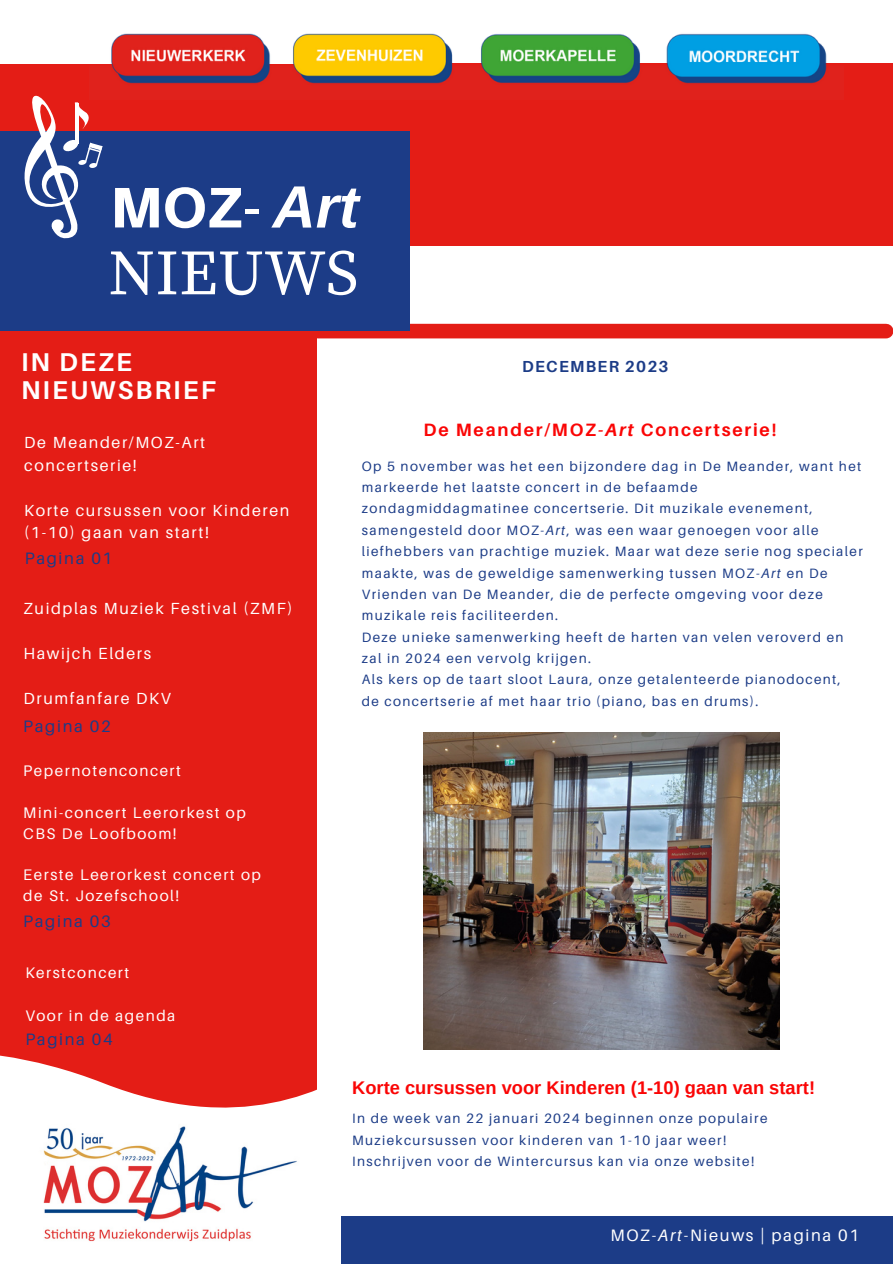
<style>
.page{position:relative;width:893px;height:1264px;background:#fff}
.page>*{position:absolute;margin:0;border:0;box-sizing:border-box;transform-origin:0 0}
.t1{font:63.9px "Source Serif Pro";color:#fff}
.t2{font:800 57.15px "Aileron";color:#fff}
.t3{font:700 25.8px "Aileron";letter-spacing:.08em;color:#fff}
.t4{font:700 18.3px "Arimo";color:#fa0505}
.t5{font:700 17.85px "Aileron";letter-spacing:.1em;color:#fa0505}
.t6{font:16.5px "Aileron";letter-spacing:.1em;color:#1c3c87}
.t7{font:16.5px "Aileron";letter-spacing:.1em;color:#fff}
.t8{font:16.05px/22.5px "Aileron";letter-spacing:.1em;color:#fff}
.t9{font:700 16.05px "Aileron";letter-spacing:.08em;color:#1c3c87}
.t10{font:15.3px/20.9px "Aileron";letter-spacing:.1em;color:#fff}
.t11{font:13.5px/21.3px "Aileron";letter-spacing:.1em;color:#1c3c87}
.s1{font-family:"Arimo";font-weight:700;font-style:italic;font-size:59.7px}
.s2{font-style:italic}
</style>
<div class="page">
<div style="left:341px;top:1216px;width:551px;height:47px;background:#1c3c87"></div>
<div style="left:318px;top:324px;width:568px;height:14px;background:#e41d16"></div>
<div style="left:0;top:64px;width:316px;height:1199px;background:#e41d16"></div>
<div style="left:297px;top:63px;width:595px;height:183px;background:#e41d16"></div>
<svg style="left:0;top:983px;width:317px;height:136px"></svg>
<img style="left:111px;top:33px;width:716px;height:51px">
<div style="left:0;top:132px;width:410px;height:199px;background:#1c3c87"></div>
<svg style="left:17px;top:95px;width:85px;height:144px"></svg>
<div style="left:0;top:1119px;width:330px;height:144px;background:#fff"></div>
<img style="left:43px;top:1126px;width:254px;height:116px">
<img style="left:423px;top:732px;width:356px;height:317px">
<p class="t2" style="left:110px;top:172px;width:250px">MOZ- <span class="s1">Art</span></p>
<p class="t1" style="left:108px;top:235px;width:252px">NIEUWS</p>
<p class="t3" style="left:21px;top:346px;width:112px">IN DEZE</p>
<p class="t9" style="left:522px;top:357px;width:148px">DECEMBER 2023</p>
<p class="t3" style="left:21px;top:374px;width:196px">NIEUWSBRIEF</p>
<p class="t8" style="left:24px;top:431px;width:182px">De Meander/MOZ-Art concertserie!</p>
<p class="t8" style="left:24px;top:498px;width:266px">Korte cursussen voor Kinderen (1-10) gaan van start!</p>
<p class="t6" style="left:25px;top:548px;width:89px">Pagina 01</p>
<p class="t8" style="left:23px;top:597px;width:270px">Zuidplas Muziek Festival (ZMF)</p>
<p class="t8" style="left:23px;top:642px;width:129px">Hawijch Elders</p>
<p class="t8" style="left:23px;top:687px;width:149px">Drumfanfare DKV</p>
<p class="t6" style="left:23px;top:715px;width:89px">Pagina 02</p>
<p class="t5" style="left:423px;top:419px;width:354px">De Meander/MOZ<span class="s2">-Art</span> Concertserie!</p>
<p class="t11" style="left:362px;top:455px;width:502px">Op 5 november was het een bijzondere dag in De Meander, want het markeerde het laatste concert in de befaamde zondagmiddagmatinee concertserie. Dit muzikale evenement, samengesteld door MOZ<span class="s2">-Art</span>, was een waar genoegen voor alle liefhebbers van prachtige muziek. Maar wat deze serie nog specialer maakte, was de geweldige samenwerking tussen MOZ<span class="s2">-Art</span> en De Vrienden van De Meander, die de perfecte omgeving voor deze muzikale reis faciliteerden.</p>
<p class="t11" style="left:362px;top:626px;width:483px">Deze unieke samenwerking heeft de harten van velen veroverd en zal in 2024 een vervolg krijgen.</p>
<p class="t11" style="left:362px;top:669px;width:480px">Als kers op de taart sloot Laura, onze getalenteerde pianodocent, de concertserie af met haar trio (piano, bas en drums).</p>
<p class="t10" style="left:23px;top:760px;width:159px">Pepernotenconcert</p>
<p class="t10" style="left:23px;top:801px;width:224px">Mini-concert Leerorkest op<br>CBS De Loofboom!</p>
<p class="t10" style="left:23px;top:864px;width:239px">Eerste Leerorkest concert op de St. Jozefschool!</p>
<p class="t6" style="left:23px;top:910px;width:89px">Pagina 03</p>
<p class="t10" style="left:25px;top:962px;width:105px">Kerstconcert</p>
<p class="t10" style="left:25px;top:1005px;width:152px">Voor in de agenda</p>
<p class="t6" style="left:25px;top:1029px;width:89px">Pagina 04</p>
<p class="t4" style="left:352px;top:1077px;width:464px">Korte cursussen voor Kinderen (1-10) gaan van start!</p>
<p class="t11" style="left:352px;top:1107px;width:417px">In de week van 22 januari 2024 beginnen onze populaire<br>Muziekcursussen voor kinderen van 1-10 jaar weer!</p>
<p class="t11" style="left:352px;top:1150px;width:403px">Inschrijven voor de Wintercursus kan via onze website!</p>
<p class="t7" style="left:610px;top:1224px;width:250px">MOZ<span class="s2">-Art</span>-Nieuws | pagina 01</p>
</div>
